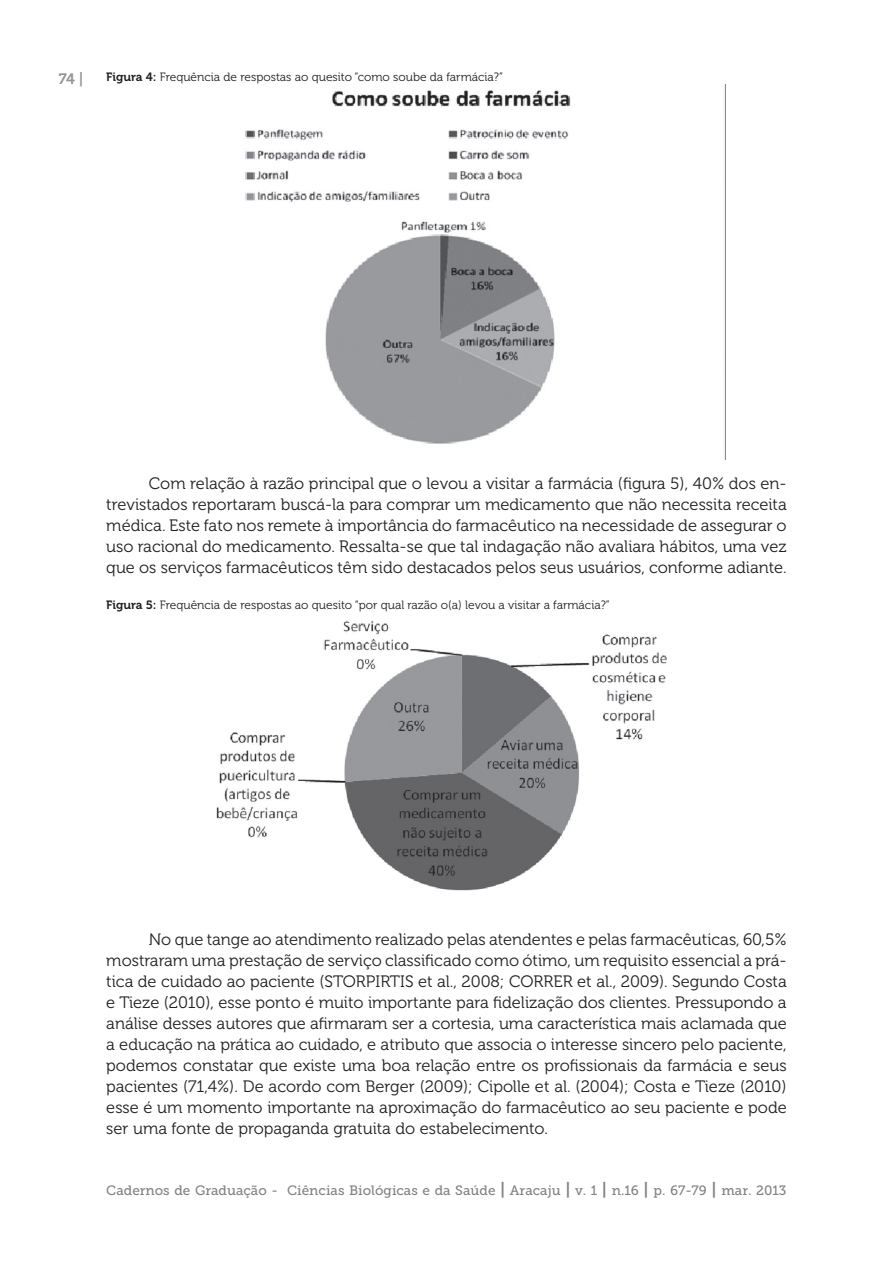
<style>
.page{position:relative;width:893px;height:1263px;background:#fff}
.page>*{position:absolute;margin:0;border:0;box-sizing:border-box;transform-origin:0 0}
.Texto{font:16.5px/21px "Museo 300";color:#231f20;text-align:justify}
.t1{font:15px "Museo 700";color:#939598}
.t2{font:13.5px "Museo Slab 500";color:#808285}
.legenda{font:12px "Museo 300";color:#231f20}
.s1{font-family:"Museo 700"}
.s2{font-family:"Museo 700";font-size:16.5px}
</style>
<div class="page">
<img style="left:245px;top:84px;width:480px;height:375px">
<img style="left:216px;top:620px;width:451px;height:271px">
<p class="t1" style="left:59px;top:70px;width:26px">74 |</p>
<p class="legenda" style="left:106px;top:71px;width:398px"><span class="s1">Figura 4:</span> Frequência de respostas ao quesito “como soube da farmácia?”</p>
<p class="Texto" style="left:106px;top:473px;width:682px;text-indent:43px">Com relação à razão principal que o levou a visitar a farmácia (figura 5), 40% dos en&shy;trevistados reportaram buscá-la para comprar um medicamento que não necessita receita médica. Este fato nos remete à importância do farmacêutico na necessidade de assegurar o uso racional do medicamento. Ressalta-se que tal indagação não avaliara hábitos, uma vez que os serviços farmacêuticos têm sido destacados pelos seus usuários, conforme adiante.</p>
<p class="legenda" style="left:106px;top:598px;width:505px"><span class="s1">Figura 5:</span> Frequência de respostas ao quesito “por qual razão o(a) levou a visitar a farmácia?”</p>
<p class="Texto" style="left:106px;top:929px;width:682px;text-indent:43px">No que tange ao atendimento realizado pelas atendentes e pelas farmacêuticas, 60,5% mostraram uma prestação de serviço classificado como ótimo, um requisito essencial a prá&shy;tica de cuidado ao paciente (STORPIRTIS et al., 2008; CORRER et al., 2009). Segundo Costa e Tieze (2010), esse ponto é muito importante para fidelização dos clientes. Pressupondo a análise desses autores que afirmaram ser a cortesia, uma característica mais aclamada que a educação na prática ao cuidado, e atributo que associa o interesse sincero pelo paciente, podemos constatar que existe uma boa relação entre os profissionais da farmácia e seus pacientes (71,4%). De acordo com Berger (2009); Cipolle et al. (2004); Costa e Tieze (2010) esse é um momento importante na aproximação do farmacêutico ao seu paciente e pode ser uma fonte de propaganda gratuita do estabelecimento.</p>
<p class="t2" style="left:106px;top:1183px;width:682px">Cadernos de Graduação - Ciências Biológicas e da Saúde <span class="s2">|</span> Aracaju <span class="s2">|</span> v. 1 <span class="s2">|</span> n.16 <span class="s2">|</span> p. 67-79 <span class="s2">|</span> mar. 2013</p>
</div>
